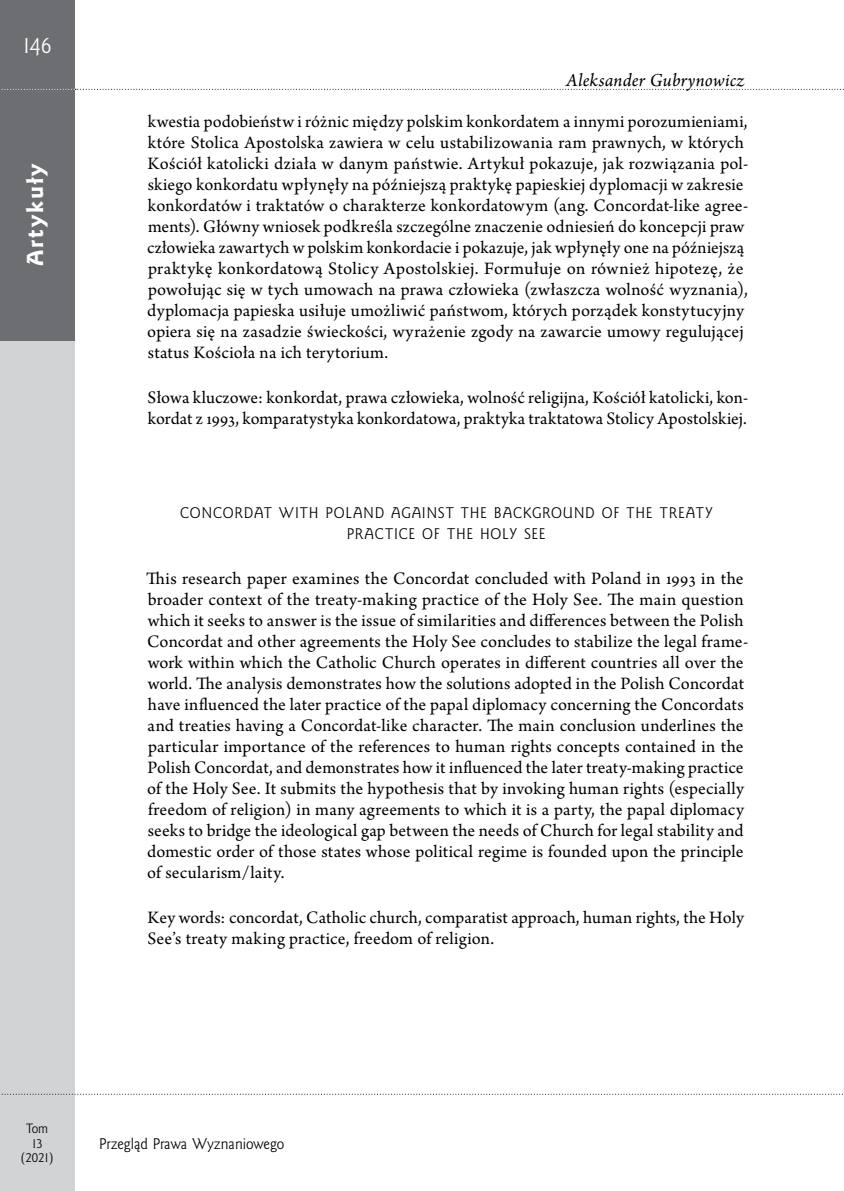
<style>
.page{position:relative;width:844px;height:1191px;background:#fff}
.page>*{position:absolute;margin:0;border:0;box-sizing:border-box;transform-origin:0 0}
.t1{font:21px "Goldy EFN Heavy";letter-spacing:.1em;color:#fff}
.t2{font:21px "Goldy EFN";color:#fff}
.t3{font:italic 19.25px "Arno Pro";letter-spacing:.01em;color:#000}
.t4{font:18.38px/21px "Arno Pro";letter-spacing:.01em;color:#000}
.t5{font:14px/21px "Goldy EFN";letter-spacing:.045em;color:#000;text-align:center}
.t6{font:14px "Goldy EFN";color:#000}
.t7{font:12.25px/14.7px "Goldy EFN";color:#000;text-align:center}
</style>
<div class="page">
<div style="left:0;top:0;width:74px;height:1191px;background:#d1d3d4"></div>
<div style="left:0;top:0;width:74px;height:89px;background:#6d6e71"></div>
<svg style="left:2px;top:1093px;width:841px;height:1px"></svg>
<div style="left:0;top:89px;width:75px;height:251px;background:#6d6e71"></div>
<svg style="left:1px;top:89px;width:843px;height:1px"></svg>
<p class="t2" style="left:23px;top:33px;width:31px">146</p>
<p class="t1" style="left:22px;top:266px;width:105px;rotate:-90deg">Artykuły</p>
<p class="t3" style="left:566px;top:70px;width:180px">Aleksander Gubrynowicz</p>
<p class="t4" style="left:147px;top:112px;width:602px">kwestia podobieństw i różnic między polskim konkordatem a innymi porozumieniami, które Stolica Apostolska zawiera w celu ustabilizowania ram prawnych, w których Kościół katolicki działa w danym państwie. Artykuł pokazuje, jak rozwiązania pol&shy;skiego konkordatu wpłynęły na późniejszą praktykę papieskiej dyplomacji w zakresie konkordatów i traktatów o charakterze konkordatowym (ang. Concordat-like agree&shy;ments). Główny wniosek podkreśla szczególne znaczenie odniesień do koncepcji praw człowieka zawartych w polskim konkordacie i pokazuje, jak wpłynęły one na późniejszą praktykę konkordatową Stolicy Apostolskiej. Formułuje on również hipotezę, że powołując się w tych umowach na prawa człowieka (zwłaszcza wolność wyznania), dyplomacja papieska usiłuje umożliwić państwom, których porządek konstytucyjny opiera się na zasadzie świeckości, wyrażenie zgody na zawarcie umowy regulującej status Kościoła na ich terytorium.</p>
<p class="t4" style="left:147px;top:388px;width:602px">Słowa kluczowe: konkordat, prawa człowieka, wolność religijna, Kościół katolicki, kon&shy;kordat z 1993, komparatystyka konkordatowa, praktyka traktatowa Stolicy Apostolskiej.</p>
<p class="t5" style="left:180px;top:502px;width:534px">CONCORDAT WITH POLAND AGAINST THE BACKGROUND OF THE TREATY<br>PRACTICE OF THE HOLY SEE</p>
<p class="t4" style="left:146px;top:569px;width:603px">This research paper examines the Concordat concluded with Poland in 1993 in the broader context of the treaty-making practice of the Holy See. The main question which it seeks to answer is the issue of similarities and differences between the Polish Concordat and other agreements the Holy See concludes to stabilize the legal frame&shy;work within which the Catholic Church operates in different countries all over the world. The analysis demonstrates how the solutions adopted in the Polish Concordat have influenced the later practice of the papal diplomacy concerning the Concordats and treaties having a Concordat-like character. The main conclusion underlines the particular importance of the references to human rights concepts contained in the Polish Concordat, and demonstrates how it influenced the later treaty-making practice of the Holy See. It submits the hypothesis that by invoking human rights (especially freedom of religion) in many agreements to which it is a party, the papal diplomacy seeks to bridge the ideological gap between the needs of Church for legal stability and domestic order of those states whose political regime is founded upon the principle of secularism/laity.</p>
<p class="t4" style="left:147px;top:908px;width:597px">Key words: concordat, Catholic church, comparatist approach, human rights, the Holy<br>See’s treaty making practice, freedom of religion.</p>
<p class="t7" style="left:21px;top:1121px;width:34px">Tom<br>13 (2021)</p>
<p class="t6" style="left:99px;top:1134px;width:186px">Przegląd Prawa Wyznaniowego</p>
</div>
